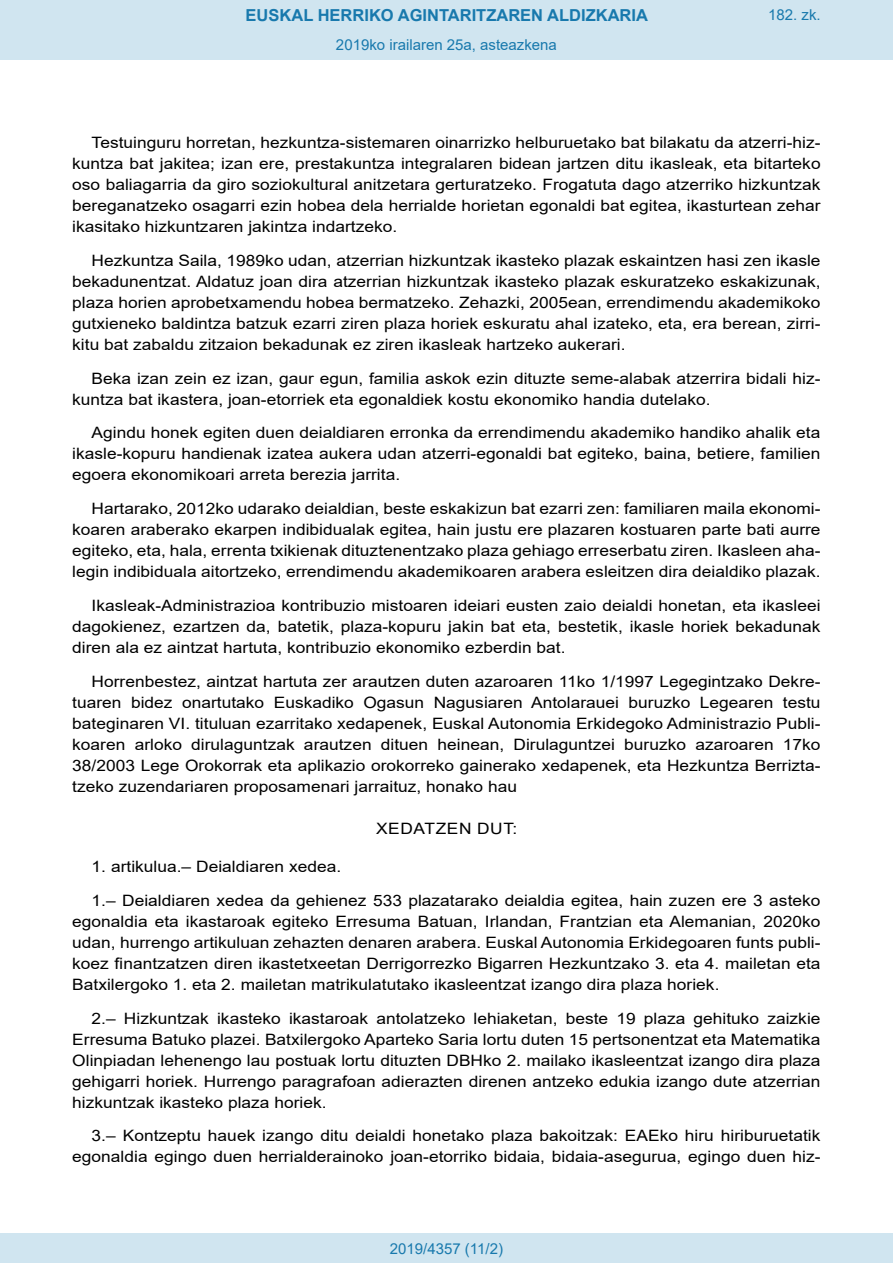
<style>
.page{position:relative;width:893px;height:1263px;background:#fff}
.page>*{position:absolute;margin:0;border:0;box-sizing:border-box;transform-origin:0 0}
.t1{font:700 16.5px "Arial";color:#1879ad}
.BOPVDetalle{font:15.6px/21px "Arial";color:#000;text-align:justify;scale:1.11 1}
.BOPVClave{font:15.6px "Arial";letter-spacing:.035em;color:#000;scale:1.11 1}
.Paginacion_Centro{font:15px "Arial";color:#1879ad}
</style>
<div class="page">
<div style="left:0;top:0;width:893px;height:60px;background:#d0e5f0"></div>
<div style="left:0;top:1233px;width:893px;height:30px;background:#d0e5f0"></div>
<p class="t1" style="left:246px;top:3px;width:404px">EUSKAL HERRIKO AGINTARITZAREN ALDIZKARIA</p>
<p class="Paginacion_Centro" style="left:336px;top:35px;width:222px">2019ko irailaren 25a, asteazkena</p>
<p class="Paginacion_Centro" style="left:768px;top:5px;width:54px">182. zk.</p>
<p class="BOPVDetalle" style="left:72px;top:132px;width:676px;text-indent:19px">Testuinguru horretan, hezkuntza-sistemaren oinarrizko helburuetako bat bilakatu da atzerri-hiz&shy;kuntza bat jakitea; izan ere, prestakuntza integralaren bidean jartzen ditu ikasleak, eta bitarteko oso baliagarria da giro soziokultural anitzetara gerturatzeko. Frogatuta dago atzerriko hizkuntzak bereganatzeko osagarri ezin hobea dela herrialde horietan egonaldi bat egitea, ikasturtean zehar ikasitako hizkuntzaren jakintza indartzeko.</p>
<p class="BOPVDetalle" style="left:72px;top:250px;width:676px;text-indent:19px">Hezkuntza Saila, 1989ko udan, atzerrian hizkuntzak ikasteko plazak eskaintzen hasi zen ikasle bekadunentzat. Aldatuz joan dira atzerrian hizkuntzak ikasteko plazak eskuratzeko eskakizunak, plaza horien aprobetxamendu hobea bermatzeko. Zehazki, 2005ean, errendimendu akademikoko gutxieneko baldintza batzuk ezarri ziren plaza horiek eskuratu ahal izateko, eta, era berean, zirri&shy;kitu bat zabaldu zitzaion bekadunak ez ziren ikasleak hartzeko aukerari.</p>
<p class="BOPVDetalle" style="left:72px;top:368px;width:676px;text-indent:19px">Beka izan zein ez izan, gaur egun, familia askok ezin dituzte seme-alabak atzerrira bidali hiz&shy;kuntza bat ikastera, joan-etorriek eta egonaldiek kostu ekonomiko handia dutelako.</p>
<p class="BOPVDetalle" style="left:72px;top:422px;width:676px;text-indent:19px">Agindu honek egiten duen deialdiaren erronka da errendimendu akademiko handiko ahalik eta ikasle-kopuru handienak izatea aukera udan atzerri-egonaldi bat egiteko, baina, betiere, familien egoera ekonomikoari arreta berezia jarrita.</p>
<p class="BOPVDetalle" style="left:72px;top:498px;width:676px;text-indent:19px">Hartarako, 2012ko udarako deialdian, beste eskakizun bat ezarri zen: familiaren maila ekonomi&shy;koaren araberako ekarpen indibidualak egitea, hain justu ere plazaren kostuaren parte bati aurre egiteko, eta, hala, errenta txikienak dituztenentzako plaza gehiago erreserbatu ziren. Ikasleen aha&shy;legin indibiduala aitortzeko, errendimendu akademikoaren arabera esleitzen dira deialdiko plazak.</p>
<p class="BOPVDetalle" style="left:72px;top:595px;width:676px;text-indent:19px">Ikasleak-Administrazioa kontribuzio mistoaren ideiari eusten zaio deialdi honetan, eta ikasleei dagokienez, ezartzen da, batetik, plaza-kopuru jakin bat eta, bestetik, ikasle horiek bekadunak diren ala ez aintzat hartuta, kontribuzio ekonomiko ezberdin bat.</p>
<p class="BOPVDetalle" style="left:72px;top:671px;width:676px;text-indent:19px">Horrenbestez, aintzat hartuta zer arautzen duten azaroaren 11ko 1/1997 Legegintzako Dekre&shy;tuaren bidez onartutako Euskadiko Ogasun Nagusiaren Antolarauei buruzko Legearen testu bateginaren VI. tituluan ezarritako xedapenek, Euskal Autonomia Erkidegoko Administrazio Publi&shy;koaren arloko dirulaguntzak arautzen dituen heinean, Dirulaguntzei buruzko azaroaren 17ko 38/2003 Lege Orokorrak eta aplikazio orokorreko gainerako xedapenek, eta Hezkuntza Berrizta&shy;tzeko zuzendariaren proposamenari jarraituz, honako hau</p>
<p class="BOPVClave" style="left:376px;top:818px;width:129px">XEDATZEN DUT:</p>
<p class="BOPVDetalle" style="left:92px;top:856px;width:226px">1. artikulua.– Deialdiaren xedea.</p>
<p class="BOPVDetalle" style="left:72px;top:890px;width:676px;text-indent:19px">1.– Deialdiaren xedea da gehienez 533 plazatarako deialdia egitea, hain zuzen ere 3 asteko egonaldia eta ikastaroak egiteko Erresuma Batuan, Irlandan, Frantzian eta Alemanian, 2020ko udan, hurrengo artikuluan zehazten denaren arabera. Euskal Autonomia Erkidegoaren funts publi&shy;koez finantzatzen diren ikastetxeetan Derrigorrezko Bigarren Hezkuntzako 3. eta 4. mailetan eta Batxilergoko 1. eta 2. mailetan matrikulatutako ikasleentzat izango dira plaza horiek.</p>
<p class="BOPVDetalle" style="left:72px;top:1007px;width:676px;text-indent:19px">2.– Hizkuntzak ikasteko ikastaroak antolatzeko lehiaketan, beste 19 plaza gehituko zaizkie Erresuma Batuko plazei. Batxilergoko Aparteko Saria lortu duten 15 pertsonentzat eta Matematika Olinpiadan lehenengo lau postuak lortu dituzten DBHko 2. mailako ikasleentzat izango dira plaza gehigarri horiek. Hurrengo paragrafoan adierazten direnen antzeko edukia izango dute atzerrian hizkuntzak ikasteko plaza horiek.</p>
<p class="BOPVDetalle" style="left:72px;top:1125px;width:676px;text-align:right">3.– Kontzeptu hauek izango ditu deialdi honetako plaza bakoitzak: EAEko hiru hiriburuetatik egonaldia egingo duen herrialderainoko joan-etorriko bidaia, bidaia-asegurua, egingo duen hiz-</p>
<p class="Paginacion_Centro" style="left:390px;top:1238px;width:115px">2019/4357 (11/2)</p>
</div>
